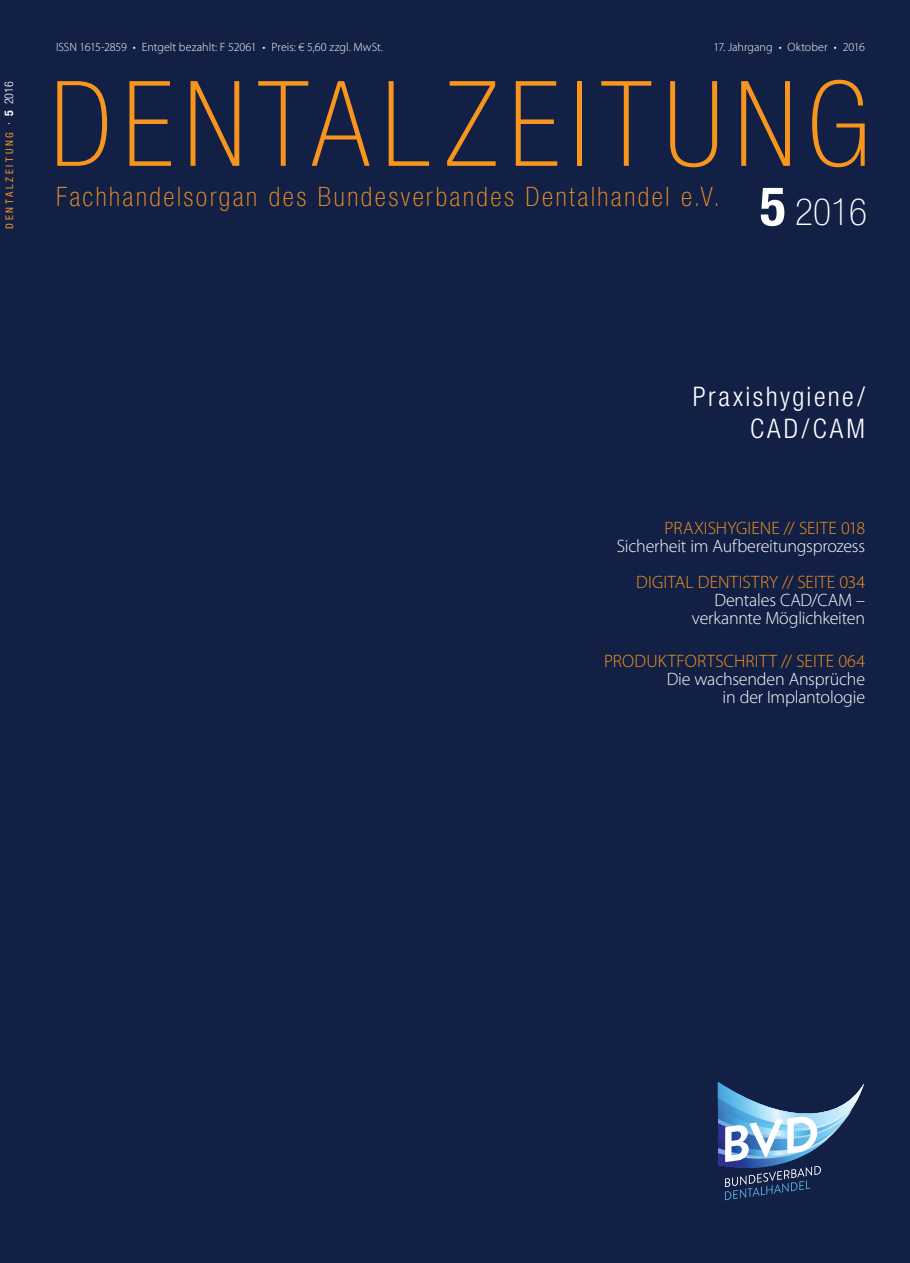
<style>
.page{position:relative;width:910px;height:1263px;background:#122046}
.page>*{position:absolute;margin:0;border:0;box-sizing:border-box;transform-origin:0 0}
.t1{font:100 condensed 118.65px "Helvetica Neue";letter-spacing:.095em;color:#f7951d}
.t2{font:100 condensed 37.5px "Helvetica Neue";color:#fff}
.t3{font:300 condensed 27px/32.4px "Helvetica Neue";letter-spacing:.09em;color:#fff;text-align:right}
.t4{font:100 condensed 26.85px "Helvetica Neue";letter-spacing:.1em;color:#f7951d}
.t5{font:300 18px/18px "Myriad Pro";letter-spacing:-.015em;color:#fff;text-align:right}
.t6{font:300 18px "Myriad Pro";letter-spacing:.01em;color:#f7951d}
.t7{font:300 12px "Myriad Pro";color:#fff}
.t8{font:300 condensed 12px "Helvetica Neue";color:#fff}
.t9{font:condensed 10.5px "Helvetica Neue";letter-spacing:.25em;color:#f7951d}
.s1{font-weight:700}
.s2{font-weight:700;font-size:54px}
</style>
<div class="page">
<svg style="left:718px;top:1082px;width:146px;height:118px"></svg>
<p class="t8" style="left:2px;top:125px;width:45px;rotate:-90deg">· <span class="s1">5</span> 2016</p>
<p class="t9" style="left:4px;top:229px;width:98px;rotate:-90deg">DENTALZEITUNG</p>
<p class="t7" style="left:56px;top:40px;width:328px">ISSN 1615-2859 • Entgelt bezahlt: F 52061 • Preis: € 5,60 zzgl. MwSt.</p>
<p class="t7" style="left:714px;top:40px;width:153px">17. Jahrgang • Oktober • 2016</p>
<h1 class="t1" style="left:50px;top:57px;width:821px">DENTALZEITUNG</h1>
<h3 class="t4" style="left:56px;top:182px;width:665px">Fachhandelsorgan des Bundesverbandes Dentalhandel e.V.</h3>
<h2 class="t2" style="left:760px;top:191px;width:109px"><span class="s2">5</span> 2016</h2>
<h3 class="t3" style="left:693px;top:380px;width:174px">Praxishygiene/<br>CAD/CAM</h3>
<p class="t6" style="left:664px;top:517px;width:202px">PRAXISHYGIENE // SEITE 018</p>
<p class="t5" style="left:617px;top:537px;width:250px">Sicherheit im Aufbereitungsprozess</p>
<p class="t6" style="left:636px;top:571px;width:230px">DIGITAL DENTISTRY // SEITE 034</p>
<p class="t5" style="left:692px;top:591px;width:175px">Dentales CAD/CAM – verkannte Möglichkeiten</p>
<p class="t6" style="left:604px;top:650px;width:263px">PRODUKTFORTSCHRITT // SEITE 064</p>
<p class="t5" style="left:667px;top:670px;width:200px">Die wachsenden Ansprüche in der Implantologie</p>
</div>
